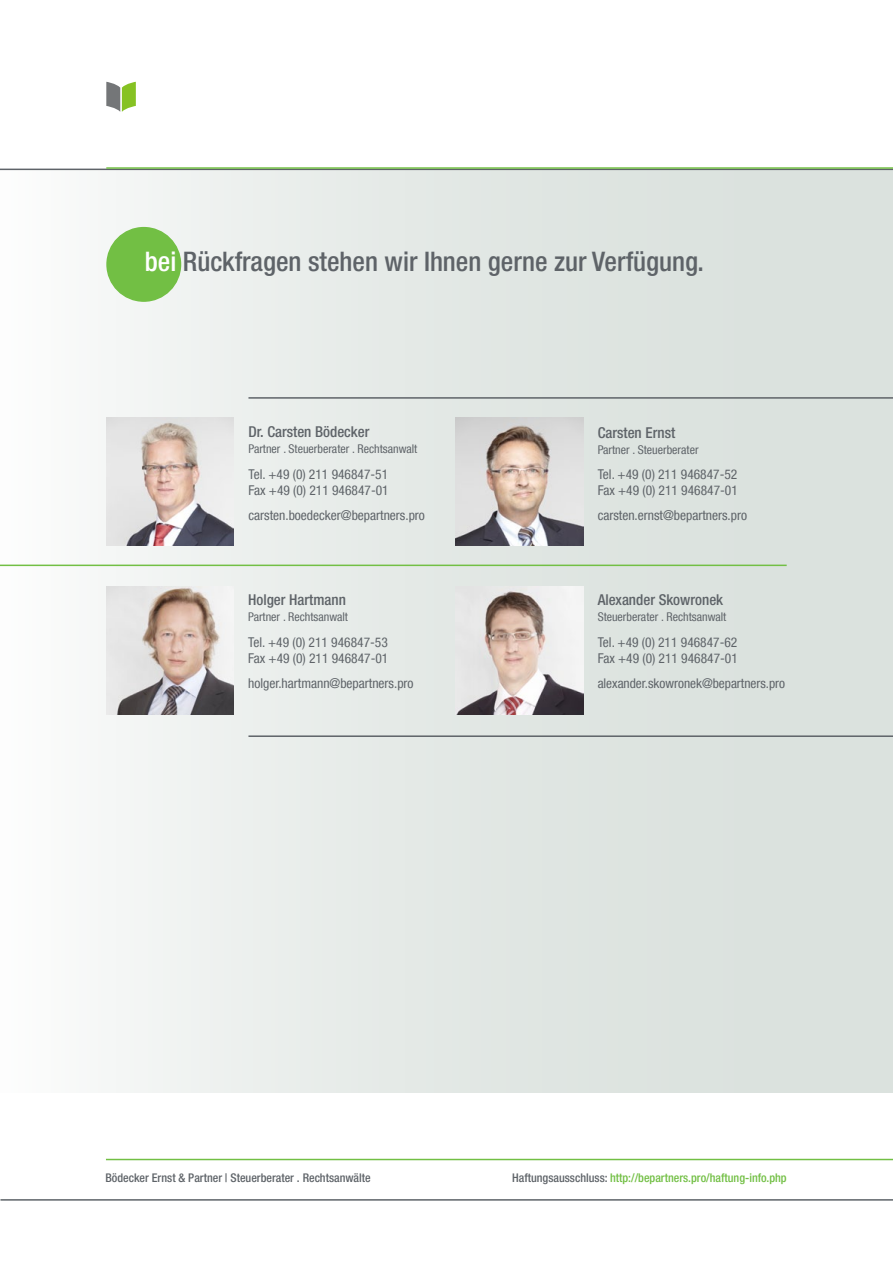
<style>
.page{position:relative;width:893px;height:1263px;background:#fff}
.page>*{position:absolute;margin:0;border:0;box-sizing:border-box;transform-origin:0 0}
.t1{font:500 condensed 27px "Helvetica Neue LT Com";color:#5e6368}
.t2{font:500 condensed 15px "Helvetica Neue LT Com";color:#5e6368}
.t3{font:condensed 13.5px/16.2px "Helvetica Neue LT Com";color:#5e6368}
.t4{font:condensed 13.35px "Helvetica Neue LT Com";color:#5e6368}
.t5{font:condensed 12px "Helvetica Neue LT Com";color:#5e6368}
.t6{font:500 condensed 12px "Helvetica Neue LT Com";color:#72bf44}
.t7{font:500 condensed 12px "Helvetica Neue LT Com";color:#5e6368}
.s1{color:#fff}
.s2{color:#5e6368}
</style>
<div class="page">
<div style="left:0;top:170px;width:893px;height:923px;background:linear-gradient(to right,#f7f8f7,#d5ddd8)"></div>
<hr style="left:0;top:169px;width:893px;height:1px;background:#5e6368">
<hr style="left:106px;top:167px;width:787px;height:2px;background:#72bf44">
<svg style="left:106px;top:82px;width:30px;height:30px"></svg>
<div style="left:107px;top:228px;width:73px;height:73px;background:#72bf44;border-radius:50%"></div>
<div style="left:106px;top:227px;width:75px;height:75px;border:2px solid #72bf44;border-radius:50%"></div>
<hr style="left:248px;top:397px;width:645px;height:2px;background:#5e6368">
<hr style="left:248px;top:735px;width:645px;height:2px;background:#5e6368">
<hr style="left:0;top:565px;width:787px;height:1px;background:#72bf44">
<img style="left:106px;top:418px;width:128px;height:127px">
<img style="left:106px;top:587px;width:128px;height:127px">
<img style="left:455px;top:418px;width:128px;height:127px">
<img style="left:455px;top:587px;width:128px;height:127px">
<hr style="left:106px;top:1159px;width:787px;height:1px;background:#72bf44">
<hr style="left:0;top:1199px;width:893px;height:1px;background:#5e6368">
<h1 class="t1" style="left:145px;top:245px;width:561px"><span class="s1">bei</span> Rückfragen stehen wir Ihnen gerne zur Verfügung.</h1>
<p class="t2" style="left:248px;top:423px;width:122px">Dr. Carsten Bödecker</p>
<p class="t5" style="left:248px;top:442px;width:170px">Partner . Steuerberater . Rechtsanwalt</p>
<p class="t3" style="left:248px;top:466px;width:142px">Tel. +49 (0) 211 946847-51<br>Fax +49 (0) 211 946847-01</p>
<p class="t3" style="left:248px;top:507px;width:178px">carsten.boedecker@bepartners.pro</p>
<p class="t2" style="left:248px;top:591px;width:99px">Holger Hartmann</p>
<p class="t5" style="left:248px;top:610px;width:101px">Partner . Rechtsanwalt</p>
<p class="t3" style="left:248px;top:634px;width:142px">Tel. +49 (0) 211 946847-53<br>Fax +49 (0) 211 946847-01</p>
<p class="t3" style="left:248px;top:675px;width:167px">holger.hartmann@bepartners.pro</p>
<p class="t2" style="left:598px;top:423px;width:79px">Carsten Ernst</p>
<p class="t5" style="left:598px;top:442px;width:102px">Partner . Steuerberater</p>
<p class="t3" style="left:598px;top:466px;width:142px">Tel. +49 (0) 211 946847-52<br>Fax +49 (0) 211 946847-01</p>
<p class="t3" style="left:598px;top:507px;width:151px">carsten.ernst@bepartners.pro</p>
<p class="t2" style="left:598px;top:591px;width:127px">Alexander Skowronek</p>
<p class="t5" style="left:598px;top:610px;width:130px">Steuerberater . Rechtsanwalt</p>
<p class="t3" style="left:598px;top:634px;width:142px">Tel. +49 (0) 211 946847-62<br>Fax +49 (0) 211 946847-01</p>
<p class="t4" style="left:598px;top:675px;width:189px">alexander.skowronek@bepartners.pro</p>
<p class="t7" style="left:105px;top:1170px;width:267px">Bödecker Ernst &amp; Partner | Steuerberater . Rechtsanwälte</p>
<p class="t6" style="left:512px;top:1170px;width:276px"><span class="s2">Haftungsausschluss:</span> http://bepartners.pro/haftung-info.php</p>
</div>
